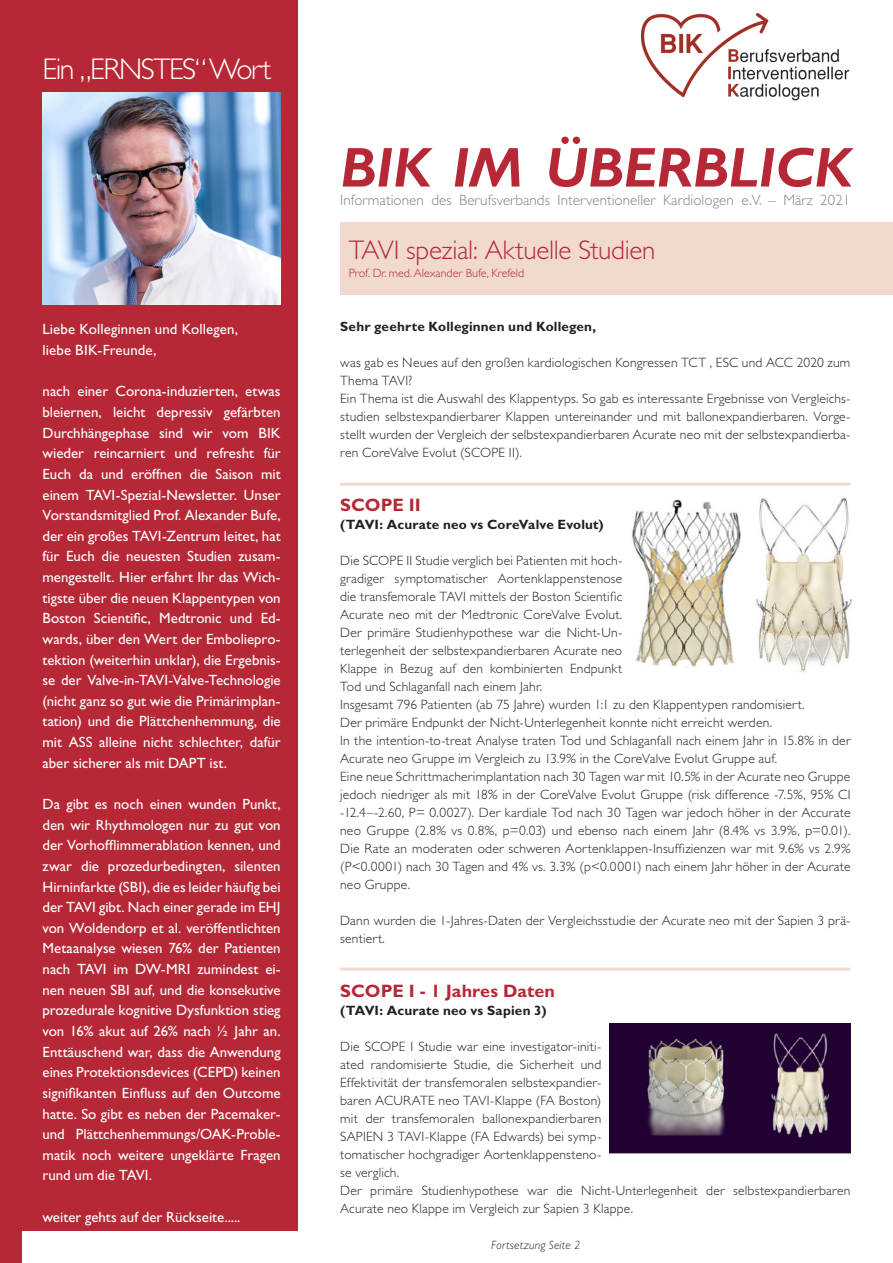
<style>
.page{position:relative;width:893px;height:1263px;background:#fff}
.page>*{position:absolute;margin:0;border:0;box-sizing:border-box;transform-origin:0 0}
.t1{font:italic 700 56.25px "Gill Sans Std";color:#b72837}
.t2{font:300 30px "Gill Sans Std";letter-spacing:-.05em;color:#fff}
.t3{font:300 27px "Gill Sans Std";letter-spacing:-.01em;color:#b72837}
.t4{font:700 18px "Gill Sans Std";letter-spacing:.005em;color:#b72837}
.t5{font:300 15px "Gill Sans Std";letter-spacing:.005em;color:#808285}
.t6{font:14.85px/20.7px "Gill Sans Std";color:#fff;text-align:justify}
.t7{font:300 13.5px/18px "Gill Sans Std";letter-spacing:.015em;color:#231f20}
.t8{font:700 13.5px "Gill Sans Std";letter-spacing:.015em;color:#231f20}
.t9{font:300 12px "Gill Sans Std";color:#b72837}
.t10{font:italic 300 12px "Gill Sans Std";letter-spacing:.015em;color:#231f20}
</style>
<div class="page">
<div style="left:0;top:0;width:21px;height:1263px;background:#b72837"></div>
<div style="left:340px;top:223px;width:553px;height:72px;background:#f1d9d0"></div>
<img style="left:641px;top:14px;width:209px;height:87px">
<div style="left:0;top:0;width:298px;height:1231px;background:#b72837"></div>
<img style="left:43px;top:92px;width:238px;height:213px">
<img style="left:756px;top:498px;width:97px;height:175px">
<img style="left:632px;top:499px;width:108px;height:169px">
<img style="left:610px;top:1023px;width:240px;height:131px">
<hr style="left:340px;top:483px;width:510px;height:3px;background:#f1d9d0">
<hr style="left:340px;top:968px;width:510px;height:3px;background:#f1d9d0">
<p class="t2" style="left:43px;top:52px;width:230px">Ein „ERNSTES“ Wort</p>
<p class="t6" style="left:43px;top:319px;width:197px">Liebe Kolleginnen und Kollegen, liebe BIK-Freunde,</p>
<p class="t6" style="left:43px;top:381px;width:240px">nach einer Corona-induzierten, etwas bleiernen, leicht depressiv gefärbten Durchhängephase sind wir vom BIK wieder reincarniert und refresht für Euch da und eröffnen die Saison mit einem TAVI-Spezial-Newsletter. Unser Vorstandsmitglied Prof. Alexander Bufe, der ein großes TAVI-Zentrum leitet, hat für Euch die neuesten Studien zusam&shy;mengestellt. Hier erfahrt Ihr das Wich&shy;tigste über die neuen Klappentypen von Boston Scientific, Medtronic und Ed&shy;wards, über den Wert der Emboliepro&shy;tektion (weiterhin unklar), die Ergebnis&shy;se der Valve-in-TAVI-Valve-Technologie (nicht ganz so gut wie die Primärimplan&shy;tation) und die Plättchenhemmung, die mit ASS alleine nicht schlechter, dafür aber sicherer als mit DAPT ist.</p>
<p class="t6" style="left:43px;top:794px;width:240px">Da gibt es noch einen wunden Punkt, den wir Rhythmologen nur zu gut von der Vorhofflimmerablation kennen, und zwar die prozedurbedingten, silenten Hirninfarkte (SBI), die es leider häufig bei der TAVI gibt. Nach einer gerade im EHJ von Woldendorp et al. veröffentlichten Metaanalyse wiesen 76% der Patienten nach TAVI im DW-MRI zumindest ei&shy;nen neuen SBI auf, und die konsekutive prozedurale kognitive Dysfunktion stieg von 16% akut auf 26% nach ½ Jahr an.<br>Enttäuschend war, dass die Anwendung eines Protektionsdevices (CEPD) keinen signifikanten Einfluss auf den Outcome hatte. So gibt es neben der Pacemaker&shy;und Plättchenhemmungs/OAK-Proble&shy;matik noch weitere ungeklärte Fragen rund um die TAVI.</p>
<p class="t6" style="left:43px;top:1206px;width:200px">weiter gehts auf der Rückseite.....</p>
<p class="t1" style="left:340px;top:135px;width:512px">BIK IM ÜBERBLICK</p>
<p class="t5" style="left:340px;top:191px;width:512px">Informationen des Berufsverbands Interventioneller Kardiologen e.V. – März 2021</p>
<p class="t3" style="left:349px;top:234px;width:308px">TAVI spezial: Aktuelle Studien</p>
<p class="t9" style="left:349px;top:266px;width:177px">Prof. Dr. med. Alexander Bufe, Krefeld</p>
<p class="t8" style="left:340px;top:318px;width:257px">Sehr geehrte Kolleginnen und Kollegen,</p>
<p class="t7" style="left:340px;top:353px;width:512px">was gab es Neues auf den großen kardiologischen Kongressen TCT , ESC und ACC 2020 zum<br>Thema TAVI?</p>
<p class="t7" style="left:340px;top:389px;width:512px;text-align:justify">Ein Thema ist die Auswahl des Klappentyps. So gab es interessante Ergebnisse von Vergleichs&shy;studien selbstexpandierbarer Klappen untereinander und mit ballonexpandierbaren. Vorge&shy;stellt wurden der Vergleich der selbstexpandierbaren Acurate neo mit der selbstexpandierba&shy;ren CoreValve Evolut (SCOPE II).</p>
<p class="t4" style="left:340px;top:494px;width:82px">SCOPE II</p>
<p class="t8" style="left:340px;top:516px;width:265px">(TAVI: Acurate neo vs CoreValve Evolut)</p>
<p class="t7" style="left:340px;top:551px;width:284px;text-align:justify">Die SCOPE II Studie verglich bei Patienten mit hoch&shy;gradiger symptomatischer Aortenklappenstenose die transfemorale TAVI mittels der Boston Scientific Acurate neo mit der Medtronic CoreValve Evolut.<br>Der primäre Studienhypothese war die Nicht-Un&shy;terlegenheit der selbstexpandierbaren Acurate neo Klappe in Bezug auf den kombinierten Endpunkt Tod und Schlaganfall nach einem Jahr.</p>
<p class="t7" style="left:340px;top:695px;width:466px">Insgesamt 796 Patienten (ab 75 Jahre) wurden 1:1 zu den Klappentypen randomisiert.</p>
<p class="t7" style="left:340px;top:713px;width:433px">Der primäre Endpunkt der Nicht-Unterlegenheit konnte nicht erreicht werden.</p>
<p class="t7" style="left:340px;top:731px;width:512px">In the intention-to-treat Analyse traten Tod und Schlaganfall nach einem Jahr in 15.8% in der<br>Acurate neo Gruppe im Vergleich zu 13.9% in the CoreValve Evolut Gruppe auf.</p>
<p class="t7" style="left:340px;top:767px;width:512px;text-align:justify">Eine neue Schrittmacherimplantation nach 30 Tagen war mit 10.5% in der Acurate neo Gruppe jedoch niedriger als mit 18% in der CoreValve Evolut Gruppe (risk difference -7.5%, 95% CI -12.4–-2.60, P= 0.0027). Der kardiale Tod nach 30 Tagen war jedoch höher in der Accurate neo Gruppe (2.8% vs 0.8%, p=0.03) und ebenso nach einem Jahr (8.4% vs 3.9%, p=0.01).<br>Die Rate an moderaten oder schweren Aortenklappen-Insuffizienzen war mit 9.6% vs 2.9% (P&lt;0.0001) nach 30 Tagen and 4% vs. 3.3% (p&lt;0.0001) nach einem Jahr höher in der Acurate neo Gruppe.</p>
<p class="t7" style="left:340px;top:911px;width:512px">Dann wurden die 1-Jahres-Daten der Vergleichsstudie der Acurate neo mit der Sapien 3 prä&shy;sentiert.</p>
<p class="t4" style="left:340px;top:980px;width:216px">SCOPE I - 1 Jahres Daten</p>
<p class="t8" style="left:340px;top:1002px;width:208px">(TAVI: Acurate neo vs Sapien 3)</p>
<p class="t7" style="left:340px;top:1037px;width:263px;text-align:justify">Die SCOPE I Studie war eine investigator-initi&shy;ated randomisierte Studie, die Sicherheit und Effektivität der transfemoralen selbstexpandier&shy;baren ACURATE neo TAVI-Klappe (FA Boston) mit der transfemoralen ballonexpandierbaren SAPIEN 3 TAVI-Klappe (FA Edwards) bei symp&shy;tomatischer hochgradiger Aortenklappensteno&shy;se verglich.</p>
<p class="t7" style="left:340px;top:1181px;width:512px">Der primäre Studienhypothese war die Nicht-Unterlegenheit der selbstexpandierbaren<br>Acurate neo Klappe im Vergleich zur Sapien 3 Klappe.</p>
<p class="t10" style="left:491px;top:1238px;width:91px">Fortsetzung Seite 2</p>
</div>
